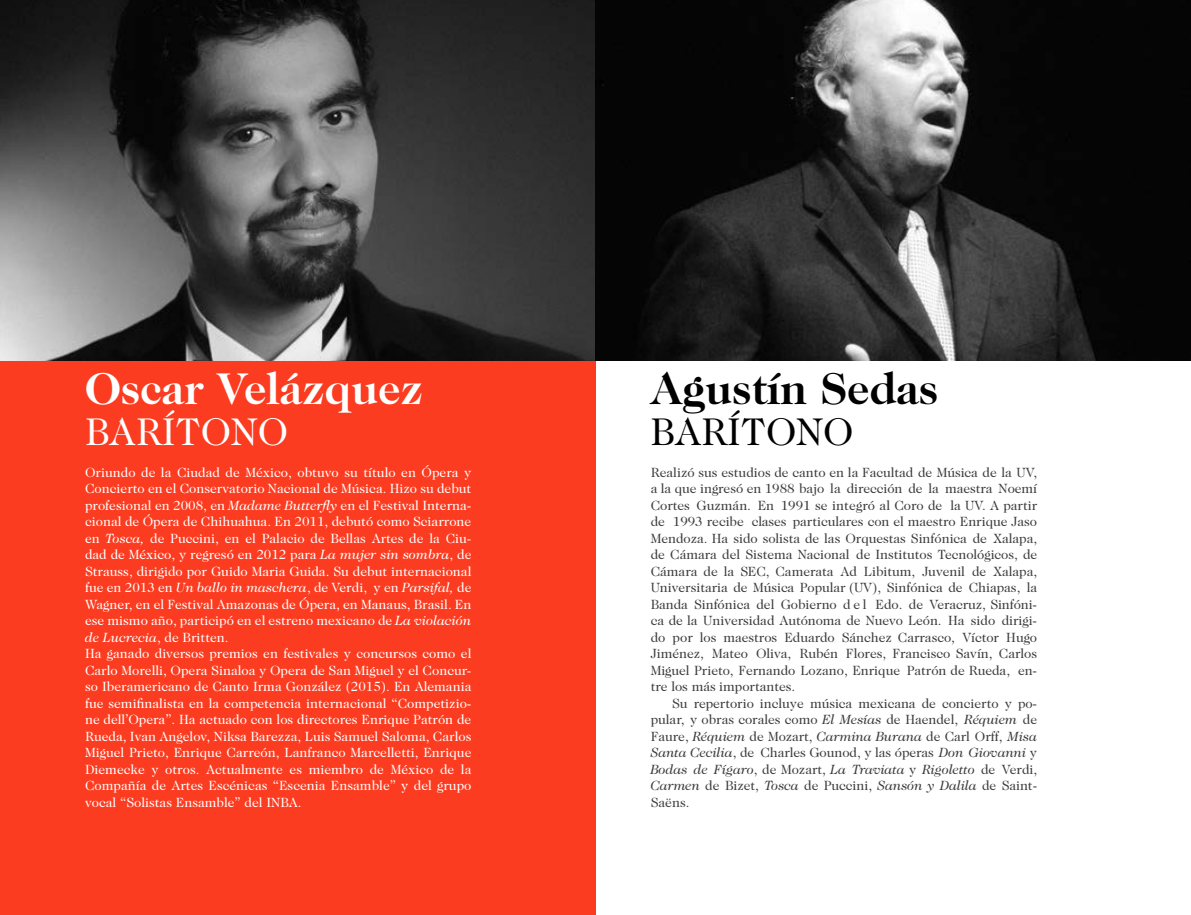
<style>
.page{position:relative;width:1191px;height:915px;background:#fff}
.page>*{position:absolute;margin:0;border:0;box-sizing:border-box;transform-origin:0 0}
.t1{font:700 45px "Caslon 224 Std";color:#fff}
.t2{font:700 45px "Caslon 224 Std";color:#000}
.t3{font:39px "Caslon 224 Std";color:#fff}
.t4{font:39px "Caslon 224 Std";color:#000}
.t5{font:13.5px/16.5px "Caslon 224 Std";color:#fff;text-align:justify}
.Body_Text{font:13.5px/16.5px "Caslon 224 Std";letter-spacing:-.005em;color:#3c3c3b;text-align:justify}
.s1{font-style:italic}
</style>
<div class="page">
<img style="left:0;top:0;width:1191px;height:361px">
<div style="left:0;top:361px;width:595px;height:553px;background:#fc3c20"></div>
<p class="t1" style="left:85px;top:362px;width:340px">Oscar Velázquez</p>
<p class="t3" style="left:85px;top:409px;width:204px">BARÍTONO</p>
<p class="t5" style="left:85px;top:463px;width:388px">Oriundo de la Ciudad de México, obtuvo su título en Ópera y Concierto en el Conservatorio Nacional de Música. Hizo su debut profesional en 2008, en <span class="s1">Madame Butterfly</span> en el Festival Interna&shy;cional de Ópera de Chihuahua. En 2011, debutó como Sciarrone en <span class="s1">Tosca,</span> de Puccini, en el Palacio de Bellas Artes de la Ciu&shy;dad de México, y regresó en 2012 para <span class="s1">La mujer sin sombra</span>, de Strauss, dirigido por Guido Maria Guida. Su debut internacional fue en 2013 en <span class="s1">Un ballo in maschera</span>, de Verdi, y en <span class="s1">Parsifal,</span> de Wagner, en el Festival Amazonas de Ópera, en Manaus, Brasil. En ese mismo año, participó en el estreno mexicano de <span class="s1">La violación de Lucrecia</span>, de Britten.</p>
<p class="t5" style="left:85px;top:645px;width:388px">Ha ganado diversos premios en festivales y concursos como el Carlo Morelli, Opera Sinaloa y Opera de San Miguel y el Concur&shy;so Iberamericano de Canto Irma González (2015). En Alemania fue semifinalista en la competencia internacional “Competizio&shy;ne dell’Opera”. Ha actuado con los directores Enrique Patrón de Rueda, Ivan Angelov, Niksa Barezza, Luis Samuel Saloma, Carlos Miguel Prieto, Enrique Carreón, Lanfranco Marcelletti, Enrique Diemecke y otros. Actualmente es miembro de México de la Compañía de Artes Escénicas “Escenia Ensamble” y del grupo vocal “Solistas Ensamble” del INBA.</p>
<p class="t2" style="left:650px;top:362px;width:289px">Agustín Sedas</p>
<p class="t4" style="left:650px;top:409px;width:204px">BARÍTONO</p>
<p class="Body_Text" style="left:651px;top:463px;width:388px">Realizó sus estudios de canto en la Facultad de Música de la UV, a la que ingresó en 1988 bajo la dirección de la maestra Noemí Cortes Guzmán. En 1991 se integró al Coro de la UV. A partir de 1993 recibe clases particulares con el maestro Enrique Jaso Mendoza. Ha sido solista de las Orquestas Sinfónica de Xalapa, de Cámara del Sistema Nacional de Institutos Tecnológicos, de Cámara de la SEC, Camerata Ad Libitum, Juvenil de Xalapa, Universitaria de Música Popular (UV), Sinfónica de Chiapas, la Banda Sinfónica del Gobierno d e l Edo. de Veracruz, Sinfóni&shy;ca de la Universidad Autónoma de Nuevo León. Ha sido dirigi&shy;do por los maestros Eduardo Sánchez Carrasco, Víctor Hugo Jiménez, Mateo Oliva, Rubén Flores, Francisco Savín, Carlos Miguel Prieto, Fernando Lozano, Enrique Patrón de Rueda, en&shy;tre los más importantes.</p>
<p class="Body_Text" style="left:651px;top:694px;width:388px;text-indent:21px">Su repertorio incluye música mexicana de concierto y po&shy;pular, y obras corales como <span class="s1">El Mesías</span> de Haendel, <span class="s1">Réquiem</span> de Faure, <span class="s1">Réquiem</span> de Mozart, <span class="s1">Carmina Burana</span> de Carl Orff, <span class="s1">Misa Santa Cecilia</span>, de Charles Gounod, y las óperas <span class="s1">Don Giovanni</span> y <span class="s1">Bodas de Fígaro</span>, de Mozart, <span class="s1">La Traviata</span> y <span class="s1">Rigoletto</span> de Verdi, <span class="s1">Carmen</span> de Bizet, <span class="s1">Tosca</span> de Puccini, <span class="s1">Sansón y Dalila</span> de Saint-Saëns.</p>
</div>
